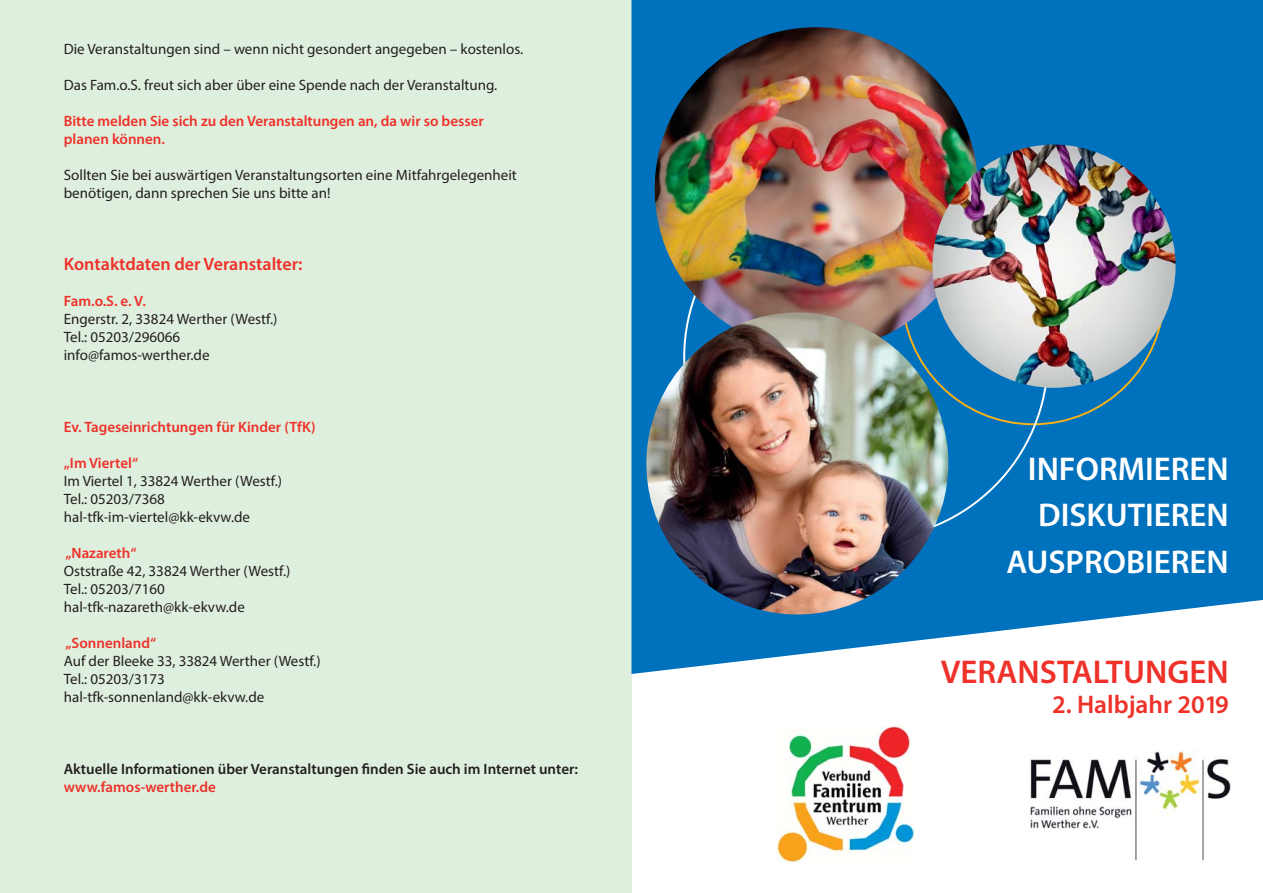
<style>
.page{position:relative;width:1263px;height:893px;background:#fff}
.page>*{position:absolute;margin:0;border:0;box-sizing:border-box;transform-origin:0 0}
.t1{font:600 33px/46.5px "Myriad Pro";color:#fff;text-align:right}
.t2{font:600 33px "Myriad Pro";color:#ee3129}
.t3{font:600 25.5px "Myriad Pro";color:#ee3129}
.t4{font:600 18px "Myriad Pro";color:#ee3129}
.t5{font:15px/18px "Myriad Pro";color:#231f20}
.t6{font:600 15px/18px "Myriad Pro";color:#ee3129}
.t7{font:600 15px "Myriad Pro";color:#231f20}
</style>
<div class="page">
<div style="left:0;top:0;width:631px;height:893px;background:#dfefde"></div>
<svg style="left:631px;top:0;width:632px;height:674px;background:#1c80c1"></svg>
<img style="left:655px;top:27px;width:323px;height:324px;border-radius:50%">
<img style="left:932px;top:145px;width:243px;height:243px;border-radius:50%">
<img style="left:1030px;top:749px;width:201px;height:112px">
<img style="left:777px;top:726px;width:137px;height:136px">
<img style="left:646px;top:313px;width:302px;height:301px;border-radius:50%">
<p class="t5" style="left:64px;top:42px;width:461px">Die Veranstaltungen sind – wenn nicht gesondert angegeben – kostenlos.</p>
<p class="t5" style="left:64px;top:78px;width:435px">Das Fam.o.S. freut sich aber über eine Spende nach der Veranstaltung.</p>
<p class="t6" style="left:64px;top:114px;width:421px">Bitte melden Sie sich zu den Veranstaltungen an, da wir so besser planen können.</p>
<p class="t5" style="left:64px;top:168px;width:455px">Sollten Sie bei auswärtigen Veranstaltungsorten eine Mitfahrgelegenheit benötigen, dann sprechen Sie uns bitte an!</p>
<p class="t4" style="left:64px;top:257px;width:240px">Kontaktdaten der Veranstalter:</p>
<p class="t6" style="left:64px;top:294px;width:84px">Fam.o.S. e. V.</p>
<p class="t5" style="left:64px;top:312px;width:215px">Engerstr. 2, 33824 Werther (Westf.)<br>Tel.: 05203/296066 info@famos-werther.de</p>
<p class="t6" style="left:64px;top:420px;width:253px">Ev. Tageseinrichtungen für Kinder (TfK)</p>
<p class="t6" style="left:64px;top:456px;width:76px">„Im Viertel“</p>
<p class="t5" style="left:64px;top:474px;width:220px">Im Viertel 1, 33824 Werther (Westf.)<br>Tel.: 05203/7368 hal-tfk-im-viertel@kk-ekvw.de</p>
<p class="t6" style="left:65px;top:546px;width:73px">„Nazareth“</p>
<p class="t5" style="left:64px;top:564px;width:228px">Oststraße 42, 33824 Werther (Westf.)<br>Tel.: 05203/7160 hal-tfk-nazareth@kk-ekvw.de</p>
<p class="t6" style="left:65px;top:636px;width:92px">„Sonnenland“</p>
<p class="t5" style="left:64px;top:654px;width:258px">Auf der Bleeke 33, 33824 Werther (Westf.)<br>Tel.: 05203/3173 hal-tfk-sonnenland@kk-ekvw.de</p>
<p class="t7" style="left:64px;top:763px;width:516px">Aktuelle Informationen über Veranstaltungen finden Sie auch im Internet unter:</p>
<p class="t6" style="left:64px;top:780px;width:154px">www.famos-werther.de</p>
<h1 class="t1" style="left:1006px;top:449px;width:224px">INFORMIEREN<br>DISKUTIEREN<br>AUSPROBIEREN</h1>
<h1 class="t2" style="left:941px;top:659px;width:290px">VERANSTALTUNGEN</h1>
<h2 class="t3" style="left:1052px;top:695px;width:178px">2. Halbjahr 2019</h2>
</div>
